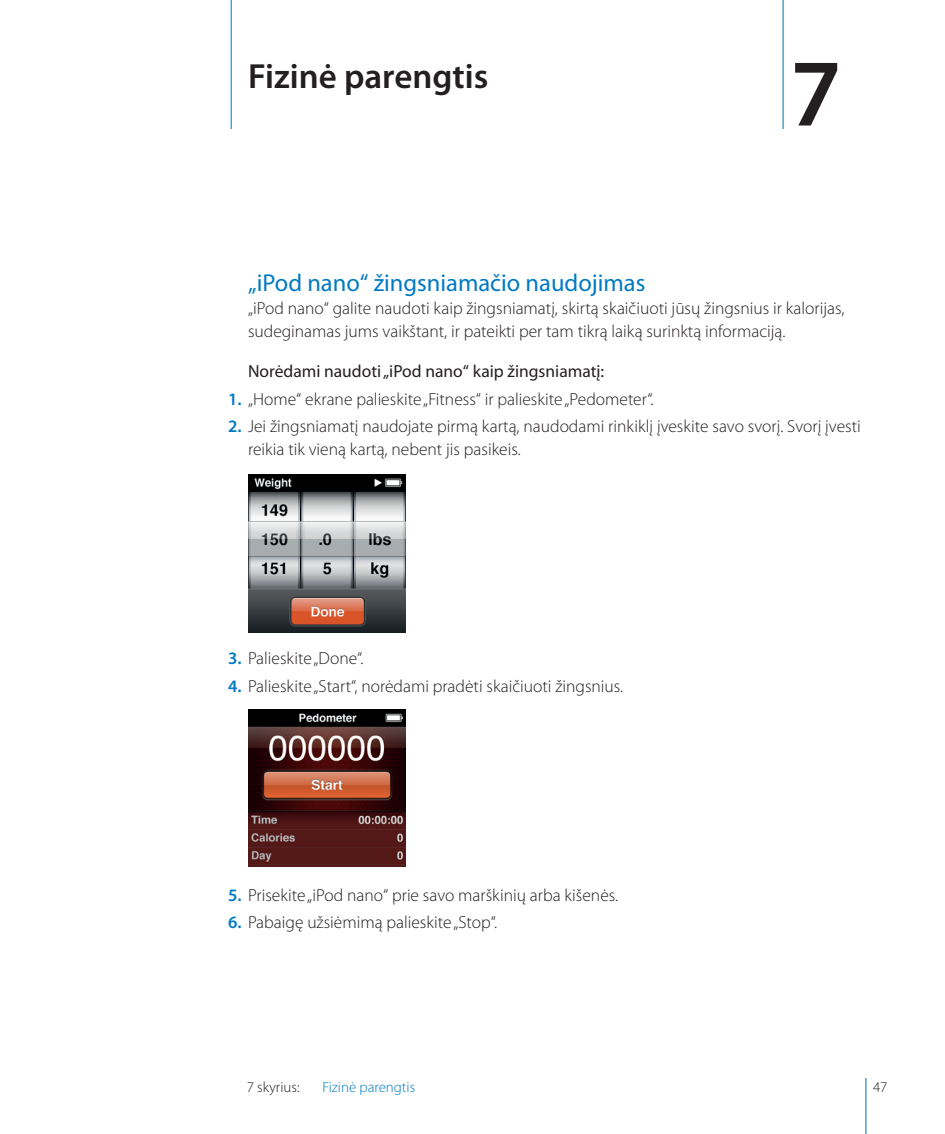
<style>
.page{position:relative;width:945px;height:1134px;background:#fff}
.page>*{position:absolute;margin:0;border:0;box-sizing:border-box;transform-origin:0 0}
.t1{font:600 96.25px "Myriad Pro";color:#231f20}
.t2{font:600 35px "Myriad Pro";color:#231f20}
.t3{font:24.5px "Myriad Pro";color:#007ac2}
.t4{font:300 17.5px/22.8px "Myriad Pro";color:#231f20}
.t5{font:17.5px "Myriad Pro";color:#231f20}
.t6{font:300 14.88px "Myriad Pro";color:#007ac2}
.t7{font:300 14.88px "Myriad Pro";color:#231f20}
.s1{font-weight:600;color:#007ac2}
</style>
<div class="page">
<hr style="left:865px;top:1078px;width:1px;height:56px;background:#007ac2">
<hr style="left:231px;top:0;width:1px;height:129px;background:#007ac2">
<hr style="left:783px;top:0;width:1px;height:129px;background:#007ac2">
<img style="left:248px;top:475px;width:158px;height:157px">
<img style="left:248px;top:709px;width:158px;height:158px">
<h2 class="t2" style="left:248px;top:57px;width:242px">Fizinė parengtis</h2>
<h1 class="t1" style="left:790px;top:40px;width:53px">7</h1>
<h3 class="t3" style="left:248px;top:270px;width:399px">„iPod nano“ žingsniamačio naudojimas</h3>
<p class="t4" style="left:248px;top:297px;width:598px">„iPod nano“ galite naudoti kaip žingsniamatį, skirtą skaičiuoti jūsų žingsnius ir kalorijas, sudeginamas jums vaikštant, ir pateikti per tam tikrą laiką surinktą informaciją.</p>
<p class="t5" style="left:248px;top:362px;width:358px">Norėdami naudoti „iPod nano“ kaip žingsniamatį:</p>
<p class="t4" style="left:228px;top:388px;width:427px"><span class="s1">1.</span> „Home“ ekrane palieskite „Fitness“ ir palieskite „Pedometer“.</p>
<p class="t4" style="left:248px;top:416px;width:614px;text-indent:-20px"><span class="s1">2.</span> Jei žingsniamatį naudojate pirmą kartą, naudodami rinkiklį įveskite savo svorį. Svorį įvesti reikia tik vieną kartą, nebent jis pasikeis.</p>
<p class="t4" style="left:228px;top:647px;width:137px"><span class="s1">3.</span> Palieskite „Done“.</p>
<p class="t4" style="left:228px;top:675px;width:397px"><span class="s1">4.</span> Palieskite „Start“, norėdami pradėti skaičiuoti žingsnius.</p>
<p class="t4" style="left:228px;top:884px;width:392px"><span class="s1">5.</span> Prisekite „iPod nano“ prie savo marškinių arba kišenės.</p>
<p class="t4" style="left:228px;top:911px;width:270px"><span class="s1">6.</span> Pabaigę užsiėmimą palieskite „Stop“.</p>
<p class="t7" style="left:247px;top:1079px;width:54px">7 skyrius:</p>
<p class="t6" style="left:322px;top:1079px;width:94px">Fizinė parengtis</p>
<p class="t7" style="left:873px;top:1079px;width:16px">47</p>
</div>
